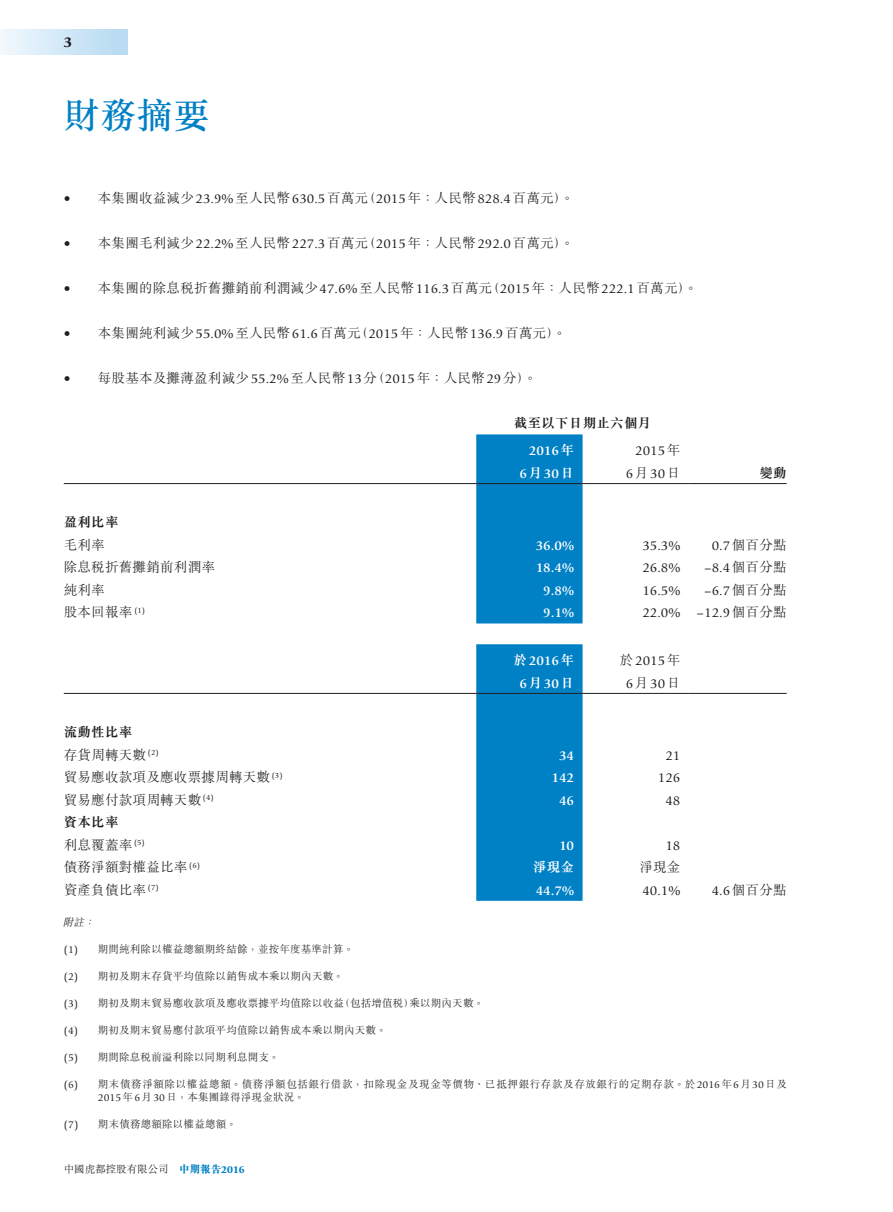
<style>
.page{position:relative;width:893px;height:1212px;background:#fff}
.page>*{position:absolute;margin:0;border:0;box-sizing:border-box;transform-origin:0 0}
.t1{font:500 36px "M Sung HK";color:#0080c5}
.t2{font:900 15px "Giovanni Std";color:#231f20}
.t3{font:300 13.5px/22.5px "M Sung HK";letter-spacing:.02em;color:#231f20}
.t4{font:13.5px/22.5px "Giovanni Std";color:#231f20;text-align:right}
.t5{font:700 13.5px/22.5px "Giovanni Std";color:#fff;text-align:right}
.t6{font:700 13.5px "M Sung HK";letter-spacing:.02em;color:#231f20}
.t7{font:700 13.5px "M Sung HK";color:#fff}
.t8{font:300 10.5px "M Sung HK";letter-spacing:.02em;color:#231f20}
.t9{font:300 10.5px/13.5px "M Sung HK";letter-spacing:.06em;color:#231f20}
.t10{font:300 10.5px "M Sung HK";color:#231f20}
.t11{font:italic 300 10.5px "M Sung HK";color:#231f20}
.s1{font-family:"Giovanni Std";font-weight:400}
.s2{font-family:"M Sung HK"}
.s3{font-family:"M Sung HK";font-weight:300}
.s4{font-weight:700}
.s5{font-weight:800;color:#0080c5}
.s6{font-family:"Giovanni Std";font-weight:900;color:#0080c5}
</style>
<div class="page">
<div style="left:0;top:30px;width:128px;height:24px;background:linear-gradient(to right,#f1f8fc,#b5d9f2)"></div>
<div style="left:476px;top:434px;width:107px;height:189px;background:#0080c5"></div>
<hr style="left:64px;top:483px;width:412px;height:1px;background:#231f20">
<hr style="left:476px;top:483px;width:107px;height:1px;background:#231f20">
<hr style="left:583px;top:483px;width:106px;height:1px;background:#231f20">
<hr style="left:689px;top:483px;width:98px;height:1px;background:#231f20">
<div style="left:476px;top:644px;width:107px;height:257px;background:#0080c5"></div>
<hr style="left:64px;top:693px;width:412px;height:1px;background:#231f20">
<hr style="left:476px;top:693px;width:107px;height:1px;background:#231f20">
<hr style="left:583px;top:693px;width:106px;height:1px;background:#231f20">
<hr style="left:689px;top:693px;width:98px;height:1px;background:#231f20">
<p class="t2" style="left:64px;top:34px;width:10px">3</p>
<h1 class="t1" style="left:64px;top:90px;width:148px">財務摘要</h1>
<p class="t3" style="left:64px;top:186px;width:512px"><span class="s1">•</span> 本集團收益減少<span class="s1">23.9%</span>至人民幣<span class="s1">630.5</span>百萬元（<span class="s1">2015</span>年：人民幣<span class="s1">828.4</span>百萬元）。</p>
<p class="t3" style="left:64px;top:231px;width:512px"><span class="s1">•</span> 本集團毛利減少<span class="s1">22.2%</span>至人民幣<span class="s1">227.3</span>百萬元（<span class="s1">2015</span>年：人民幣<span class="s1">292.0</span>百萬元）。</p>
<p class="t3" style="left:64px;top:276px;width:635px"><span class="s1">•</span> 本集團的除息稅折舊攤銷前利潤減少<span class="s1">47.6%</span>至人民幣<span class="s1">116.3</span>百萬元（<span class="s1">2015</span>年：人民幣<span class="s1">222.1</span>百萬元）。</p>
<p class="t3" style="left:64px;top:321px;width:504px"><span class="s1">•</span> 本集團純利減少<span class="s1">55.0%</span>至人民幣<span class="s1">61.6</span>百萬元（<span class="s1">2015</span>年：人民幣<span class="s1">136.9</span>百萬元）。</p>
<p class="t3" style="left:64px;top:366px;width:475px"><span class="s1">•</span> 每股基本及攤薄盈利減少<span class="s1">55.2%</span>至人民幣<span class="s1">13</span>分（<span class="s1">2015</span>年：人民幣<span class="s1">29</span>分）。</p>
<p class="t6" style="left:514px;top:417px;width:139px">截至以下日期止六個月</p>
<p class="t5" style="left:519px;top:440px;width:56px">2016<span class="s2">年<br></span>6<span class="s2">月</span>30<span class="s2">日</span></p>
<p class="t4" style="left:626px;top:440px;width:56px">2015<span class="s3">年<br></span>6<span class="s3">月</span>30<span class="s3">日</span></p>
<p class="t6" style="left:759px;top:466px;width:29px">變動</p>
<p class="t6" style="left:64px;top:515px;width:56px">盈利比率</p>
<p class="t3" style="left:64px;top:533px;width:43px">毛利率</p>
<p class="t5" style="left:536px;top:534px;width:40px">36.0%</p>
<p class="t4" style="left:642px;top:534px;width:40px">35.3%</p>
<p class="t3" style="left:712px;top:533px;width:77px"><span class="s1">0.7</span>個百分點</p>
<p class="t3" style="left:64px;top:555px;width:153px">除息稅折舊攤銷前利潤率</p>
<p class="t5" style="left:536px;top:557px;width:40px">18.4%</p>
<p class="t4" style="left:642px;top:557px;width:40px">26.8%</p>
<p class="t4" style="left:704px;top:557px;width:84px">–8.4<span class="s3">個百分點</span></p>
<p class="t3" style="left:64px;top:578px;width:43px">純利率</p>
<p class="t5" style="left:543px;top:579px;width:32px">9.8%</p>
<p class="t4" style="left:642px;top:579px;width:40px">16.5%</p>
<p class="t4" style="left:704px;top:579px;width:84px">–6.7<span class="s3">個百分點</span></p>
<p class="t3" style="left:64px;top:600px;width:83px">股本回報率 <sup>(1)</sup></p>
<p class="t5" style="left:543px;top:602px;width:32px">9.1%</p>
<p class="t4" style="left:642px;top:602px;width:146px">22.0% –12.9<span class="s3">個百分點</span></p>
<p class="t5" style="left:514px;top:649px;width:62px;text-align:center"><span class="s2">於</span>2016<span class="s2">年<br></span>6<span class="s2">月</span>30<span class="s2">日</span></p>
<p class="t4" style="left:620px;top:649px;width:62px;text-align:center"><span class="s3">於</span>2015<span class="s3">年<br></span>6<span class="s3">月</span>30<span class="s3">日</span></p>
<p class="t3" style="left:64px;top:720px;width:96px"><span class="s4">流動性比率<br></span>存貨周轉天數 <sup>(2)</sup></p>
<p class="t5" style="left:559px;top:744px;width:17px">34</p>
<p class="t4" style="left:665px;top:744px;width:17px">21</p>
<p class="t3" style="left:64px;top:765px;width:220px">貿易應收款項及應收票據周轉天數 <sup>(3)</sup></p>
<p class="t5" style="left:551px;top:766px;width:24px">142</p>
<p class="t4" style="left:658px;top:766px;width:24px">126</p>
<p class="t3" style="left:64px;top:787px;width:151px">貿易應付款項周轉天數 <sup>(4)</sup></p>
<p class="t5" style="left:559px;top:789px;width:17px">46</p>
<p class="t4" style="left:665px;top:789px;width:17px">48</p>
<p class="t3" style="left:64px;top:810px;width:83px"><span class="s4">資本比率<br></span>利息覆蓋率 <sup>(5)</sup></p>
<p class="t5" style="left:559px;top:834px;width:17px">10</p>
<p class="t4" style="left:665px;top:834px;width:17px">18</p>
<p class="t3" style="left:64px;top:855px;width:138px">債務淨額對權益比率 <sup>(6)</sup></p>
<p class="t7" style="left:533px;top:860px;width:43px">淨現金</p>
<p class="t3" style="left:639px;top:855px;width:43px">淨現金</p>
<p class="t3" style="left:64px;top:877px;width:96px">資產負債比率 <sup>(7)</sup></p>
<p class="t5" style="left:536px;top:879px;width:40px">44.7%</p>
<p class="t4" style="left:642px;top:879px;width:40px">40.1%</p>
<p class="t3" style="left:712px;top:877px;width:77px"><span class="s1">4.6</span>個百分點</p>
<p class="t11" style="left:63px;top:915px;width:36px">附註：</p>
<p class="t8" style="left:64px;top:942px;width:292px"><span class="s1">(1)</span> 期間純利除以權益總額期終結餘，並按年度基準計算。</p>
<p class="t8" style="left:64px;top:969px;width:281px"><span class="s1">(2)</span> 期初及期末存貨平均值除以銷售成本乘以期內天數。</p>
<p class="t8" style="left:64px;top:996px;width:422px"><span class="s1">(3)</span> 期初及期末貿易應收款項及應收票據平均值除以收益（包括增值稅）乘以期內天數。</p>
<p class="t8" style="left:64px;top:1023px;width:324px"><span class="s1">(4)</span> 期初及期末貿易應付款項平均值除以銷售成本乘以期內天數。</p>
<p class="t8" style="left:64px;top:1050px;width:217px"><span class="s1">(5)</span> 期間除息稅前溢利除以同期利息開支。</p>
<p class="t9" style="left:98px;top:1076px;width:690px;text-indent:-34px"><span class="s1">(6)</span> 期末債務淨額除以權益總額。債務淨額包括銀行借款，扣除現金及現金等價物、已抵押銀行存款及存放銀行的定期存款。於<span class="s1">2016</span>年<span class="s1">6</span>月<span class="s1">30</span>日及<br><span class="s1">2015</span>年<span class="s1">6</span>月<span class="s1">30</span>日，本集團錄得淨現金狀況。</p>
<p class="t8" style="left:64px;top:1117px;width:174px"><span class="s1">(7)</span> 期末債務總額除以權益總額。</p>
<p class="t10" style="left:64px;top:1162px;width:182px">中國虎都控股有限公司 <span class="s5">中期報告</span><span class="s6">2016</span></p>
</div>
